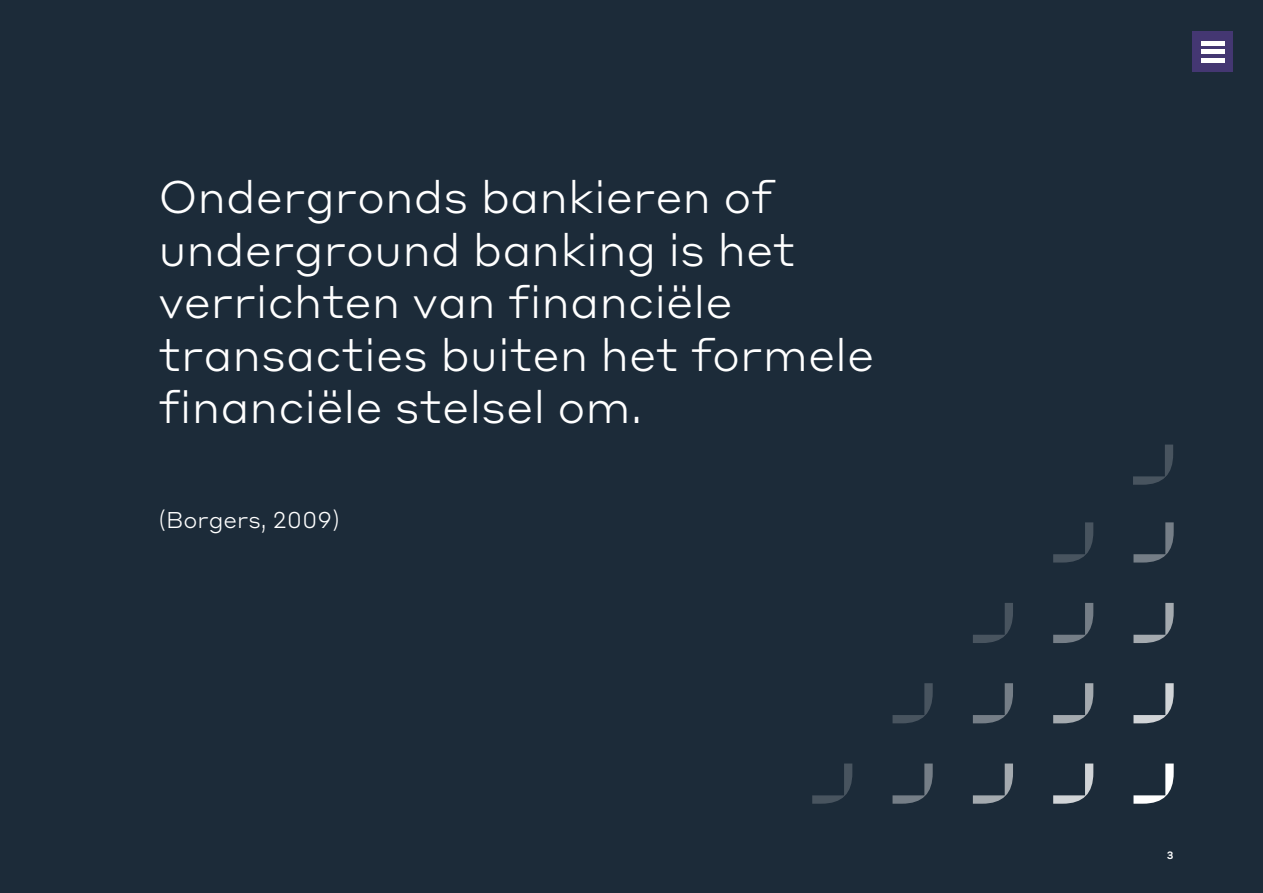
<style>
.page{position:relative;width:1263px;height:893px;background:#1c2b39}
.page>*{position:absolute;margin:0;border:0;box-sizing:border-box;transform-origin:0 0}
.t1{font:300 45px/52.5px "Styrene ALC";color:#fff}
.t2{font:300 22.5px "Styrene ALC";color:#fff}
.t3{font:500 10.5px "Styrene ALC";color:#fff}
</style>
<div class="page">
<svg style="left:1133px;top:763px;width:41px;height:41px"></svg>
<svg style="left:973px;top:763px;width:40px;height:41px"></svg>
<svg style="left:1053px;top:763px;width:40px;height:41px"></svg>
<svg style="left:892px;top:763px;width:41px;height:41px"></svg>
<svg style="left:892px;top:683px;width:41px;height:40px"></svg>
<svg style="left:1053px;top:683px;width:40px;height:40px"></svg>
<svg style="left:973px;top:683px;width:40px;height:40px"></svg>
<svg style="left:973px;top:603px;width:40px;height:40px"></svg>
<svg style="left:1053px;top:603px;width:40px;height:40px"></svg>
<svg style="left:1053px;top:522px;width:40px;height:40px"></svg>
<svg style="left:812px;top:763px;width:40px;height:41px"></svg>
<svg style="left:1133px;top:683px;width:41px;height:40px"></svg>
<svg style="left:1133px;top:603px;width:41px;height:40px"></svg>
<svg style="left:1133px;top:522px;width:41px;height:40px"></svg>
<svg style="left:1133px;top:445px;width:40px;height:40px"></svg>
<div style="left:1192px;top:31px;width:41px;height:41px;background:#443772"></div>
<hr style="left:1201px;top:41px;width:24px;height:4px;background:#fff">
<hr style="left:1201px;top:50px;width:24px;height:4px;background:#fff">
<hr style="left:1201px;top:59px;width:24px;height:4px;background:#fff">
<p class="t1" style="left:158px;top:167px;width:717px">Ondergronds bankieren of underground banking is het verrichten van financiële transacties buiten het formele financiële stelsel om.</p>
<p class="t2" style="left:158px;top:501px;width:183px">(Borgers, 2009)</p>
<p class="t3" style="left:1167px;top:846px;width:8px">3</p>
</div>
